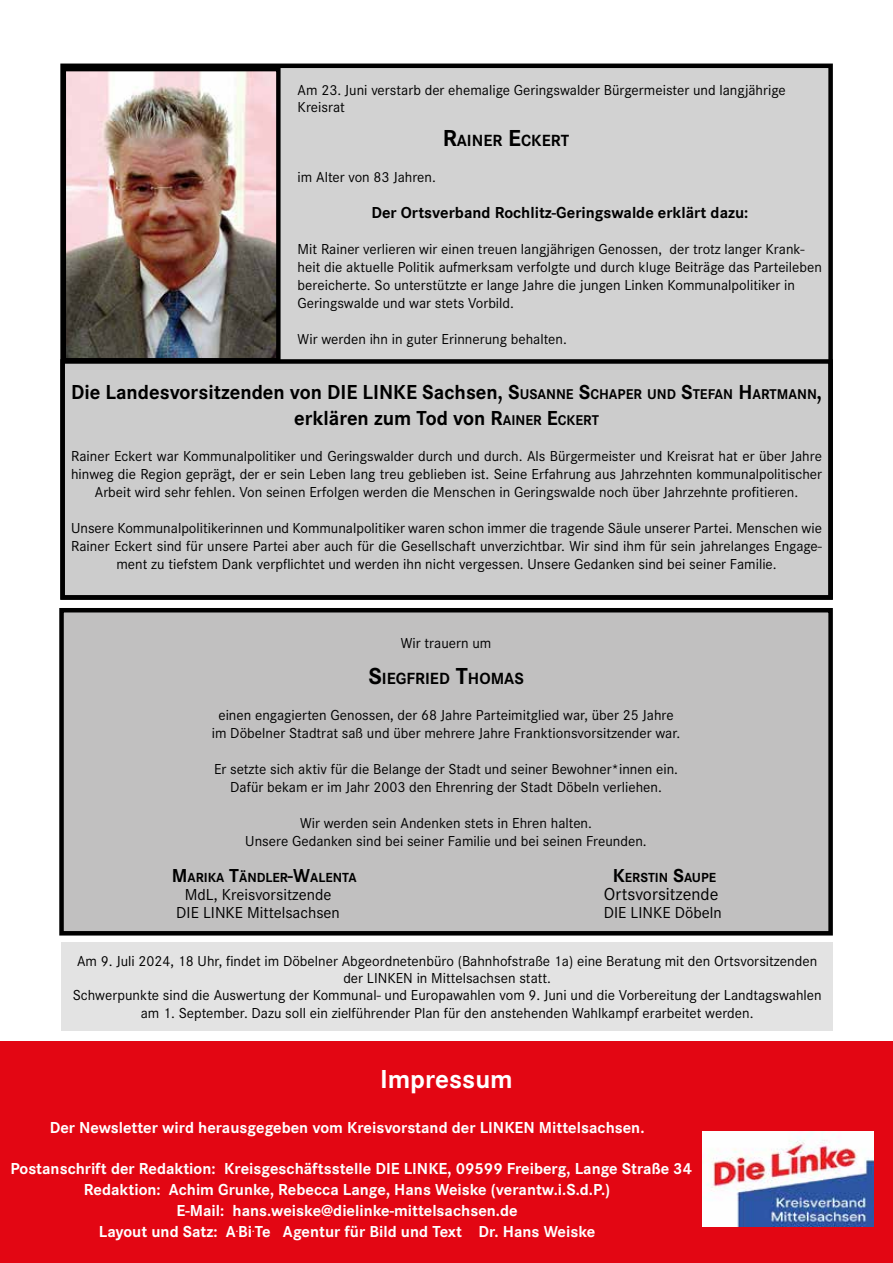
<style>
.page{position:relative;width:893px;height:1263px;background:#fff}
.page>*{position:absolute;margin:0;border:0;box-sizing:border-box;transform-origin:0 0}
.t1{font:700 27px "Corporate S";color:#fff}
.t2{font:700 21px/25.5px "Corporate S";color:#000;text-align:center}
.t3{font:18px "Corporate S";color:#000}
.t4{font:700 16.8px "Corporate S";color:#000}
.t5{font:700 16.5px/21px "Corporate S";color:#fff;text-align:center}
.t6{font:16.5px "Corporate S";color:#000}
.t7{font:700 16.5px "Corporate S";color:#000}
.t8{font:15px/18px "Corporate S";color:#000;text-align:center}
.t9{font:700 13.65px "Corporate S";color:#000}
.s1{font-size:24px}
.s2{font-style:inherit}
.s3{font-size:14.7px}
.s4{font-size:19.5px}
</style>
<div class="page">
<div style="left:0;top:1042px;width:893px;height:221px;background:#e30613"></div>
<img style="left:703px;top:1131px;width:171px;height:95px">
<img style="left:67px;top:72px;width:209px;height:285px">
<div style="left:62px;top:67px;width:219px;height:295px;border:4px solid #000"></div>
<div style="left:281px;top:66px;width:550px;height:295px;background:#d2d2d2"></div>
<div style="left:63px;top:361px;width:768px;height:236px;background:#ccc"></div>
<div style="left:60px;top:359px;width:773px;height:241px;border:4px solid #000"></div>
<div style="left:62px;top:610px;width:769px;height:323px;background:#c1c0c0"></div>
<div style="left:59px;top:608px;width:774px;height:327px;border:4px solid #000"></div>
<div style="left:62px;top:942px;width:771px;height:88px;background:#e3e3e3"></div>
<p class="t8" style="left:298px;top:81px;width:490px;line-height:17.2px;text-align:left">Am 23. Juni verstarb der ehemalige Geringswalder Bürgermeister und langjährige<br>Kreisrat</p>
<p class="t4" style="left:443px;top:131px;width:128px"><span class="s1">R</span>AINER <span class="s1">E</span>CKERT</p>
<p class="t8" style="left:298px;top:168px;width:140px">im Alter von 83 Jahren.</p>
<p class="t7" style="left:371px;top:203px;width:379px">Der Ortsverband Rochlitz-Geringswalde erklärt dazu:</p>
<p class="t8" style="left:298px;top:240px;width:526px;text-align:left">Mit Rainer verlieren wir einen treuen langjährigen Genossen, der trotz langer Krank&shy;heit die aktuelle Politik aufmerksam verfolgte und durch kluge Beiträge das Parteileben bereicherte. So unterstützte er lange Jahre die jungen Linken Kommunalpolitiker in Geringswalde und war stets Vorbild.</p>
<p class="t8" style="left:298px;top:330px;width:271px">Wir werden ihn in guter Erinnerung behalten.</p>
<h2 class="t2" style="left:71px;top:380px;width:752px">Die Landesvorsitzenden von DIE LINKE Sachsen, <span class="s2">S</span><span class="s3">USANNE</span> <span class="s2">S</span><span class="s3">CHAPER UND</span> <span class="s2">S</span><span class="s3">TEFAN</span> <span class="s2">H</span> <span class="s3">ARTMANN</span><span class="s2">, </span>erklären zum Tod von <span class="s2">R</span><span class="s3">AINER</span> <span class="s2">E</span><span class="s3">CKERT</span></h2>
<p class="t8" style="left:71px;top:447px;width:753px">Rainer Eckert war Kommunalpolitiker und Geringswalder durch und durch. Als Bürgermeister und Kreisrat hat er über Jahre hinweg die Region geprägt, der er sein Leben lang treu geblieben ist. Seine Erfahrung aus Jahrzehnten kommunalpolitischer<br>Arbeit wird sehr fehlen. Von seinen Erfolgen werden die Menschen in Geringswalde noch über Jahrzehnte profitieren.</p>
<p class="t8" style="left:71px;top:519px;width:752px">Unsere Kommunalpolitikerinnen und Kommunalpolitiker waren schon immer die tragende Säule unserer Partei. Menschen wie<br>Rainer Eckert sind für unsere Partei aber auch für die Gesellschaft unverzichtbar. Wir sind ihm für sein jahrelanges Engage&shy;ment zu tiefstem Dank verpflichtet und werden ihn nicht vergessen. Unsere Gedanken sind bei seiner Familie.</p>
<p class="t8" style="left:401px;top:634px;width:92px">Wir trauern um</p>
<p class="t4" style="left:368px;top:669px;width:156px"><span class="s1">S</span>IEGFRIED <span class="s1">T</span>HOMAS</p>
<p class="t8" style="left:212px;top:706px;width:470px">einen engagierten Genossen, der 68 Jahre Parteimitglied war, über 25 Jahre im Döbelner Stadtrat saß und über mehrere Jahre Franktionsvorsitzender war.</p>
<p class="t8" style="left:214px;top:760px;width:466px">Er setzte sich aktiv für die Belange der Stadt und seiner Bewohner*innen ein.<br>Dafür bekam er im Jahr 2003 den Ehrenring der Stadt Döbeln verliehen.</p>
<p class="t8" style="left:245px;top:814px;width:403px">Wir werden sein Andenken stets in Ehren halten.<br>Unsere Gedanken sind bei seiner Familie und bei seinen Freunden.</p>
<p class="t9" style="left:172px;top:870px;width:186px"><span class="s4">M</span> ARIKA <span class="s4">T</span>ÄNDLER<span class="s4">-W</span>ALENTA</p>
<p class="t9" style="left:613px;top:870px;width:105px"><span class="s4">K</span>ERSTIN <span class="s4">S</span>AUPE</p>
<p class="t6" style="left:185px;top:885px;width:148px">MdL, Kreisvorsitzende</p>
<p class="t3" style="left:604px;top:884px;width:116px">Ortsvorsitzende</p>
<p class="t6" style="left:176px;top:903px;width:165px">DIE LINKE Mittelsachsen</p>
<p class="t6" style="left:604px;top:903px;width:119px">DIE LINKE Döbeln</p>
<p class="t8" style="left:73px;top:952px;width:751px;line-height:17.2px">Am 9. Juli 2024, 18 Uhr, findet im Döbelner Abgeordnetenbüro (Bahnhofstraße 1a) eine Beratung mit den Ortsvorsitzenden der LINKEN in Mittelsachsen statt.<br>Schwerpunkte sind die Auswertung der Kommunal- und Europawahlen vom 9. Juni und die Vorbereitung der Landtagswahlen am 1. September. Dazu soll ein zielführender Plan für den anstehenden Wahlkampf erarbeitet werden.</p>
<h1 class="t1" style="left:380px;top:1064px;width:134px">Impressum</h1>
<p class="t5" style="left:50px;top:1118px;width:596px">Der Newsletter wird herausgegeben vom Kreisvorstand der LINKEN Mittelsachsen.</p>
<p class="t5" style="left:10px;top:1158px;width:683px">Postanschrift der Redaktion: Kreisgeschäftsstelle DIE LINKE, 09599 Freiberg, Lange Straße 34<br>Redaktion: Achim Grunke, Rebecca Lange, Hans Weiske (verantw.i.S.d.P.)<br>E-Mail: hans.weiske@dielinke-mittelsachsen.de<br>Layout und Satz: A<sup>.</sup>Bi<sup>.</sup>Te Agentur für Bild und Text Dr. Hans Weiske</p>
</div>
